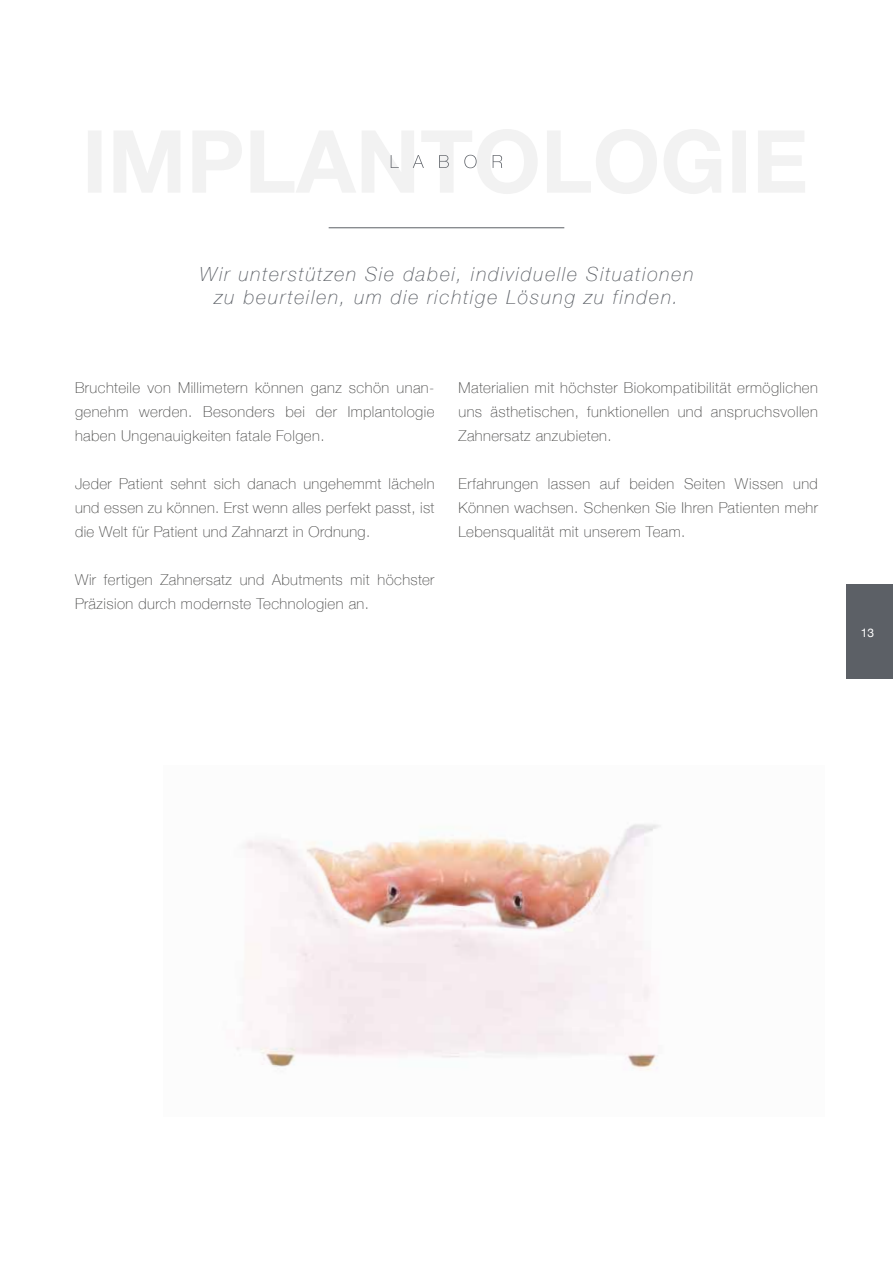
<style>
.page{position:relative;width:893px;height:1263px;background:#fff}
.page>*{position:absolute;margin:0;border:0;box-sizing:border-box;transform-origin:0 0}
.t1{font:italic 100 19.5px/23.4px "Helvetica Neue";letter-spacing:.09em;color:#5c6066;text-align:center}
.t2{font:100 15px/24px "Helvetica Neue";letter-spacing:.03em;color:#4a4a49;text-align:justify}
.t3{font:12px "Helvetica Neue";color:#fff}
</style>
<div class="page">
<svg style="left:88px;top:129px;width:717px;height:65px"></svg>
<hr style="left:329px;top:227px;width:235px;height:1px;background:#5c6066">
<svg style="left:391px;top:155px;width:111px;height:13px"></svg>
<img style="left:237px;top:824px;width:423px;height:247px">
<div style="left:846px;top:584px;width:47px;height:95px;background:#5c6066"></div>
<h1 class="t1" style="left:199px;top:261px;width:495px">Wir unterstützen Sie dabei, individuelle Situationen zu beurteilen, um die richtige Lösung zu finden.</h1>
<p class="t2" style="left:75px;top:375px;width:361px">Bruchteile von Millimetern können ganz schön unan&shy;genehm werden. Besonders bei der Implantologie haben Ungenauigkeiten fatale Folgen.</p>
<p class="t2" style="left:75px;top:471px;width:361px">Jeder Patient sehnt sich danach ungehemmt lächeln und essen zu können. Erst wenn alles perfekt passt, ist die Welt für Patient und Zahnarzt in Ordnung.</p>
<p class="t2" style="left:75px;top:567px;width:361px">Wir fertigen Zahnersatz und Abutments mit höchster<br>Präzision durch modernste Technologien an.</p>
<p class="t2" style="left:458px;top:375px;width:361px">Materialien mit höchster Biokompatibilität ermöglichen uns ästhetischen, funktionellen und anspruchsvollen Zahnersatz anzubieten.</p>
<p class="t2" style="left:458px;top:471px;width:361px">Erfahrungen lassen auf beiden Seiten Wissen und Können wachsen. Schenken Sie Ihren Patienten mehr Lebensqualität mit unserem Team.</p>
<p class="t3" style="left:861px;top:624px;width:15px">13</p>
</div>
